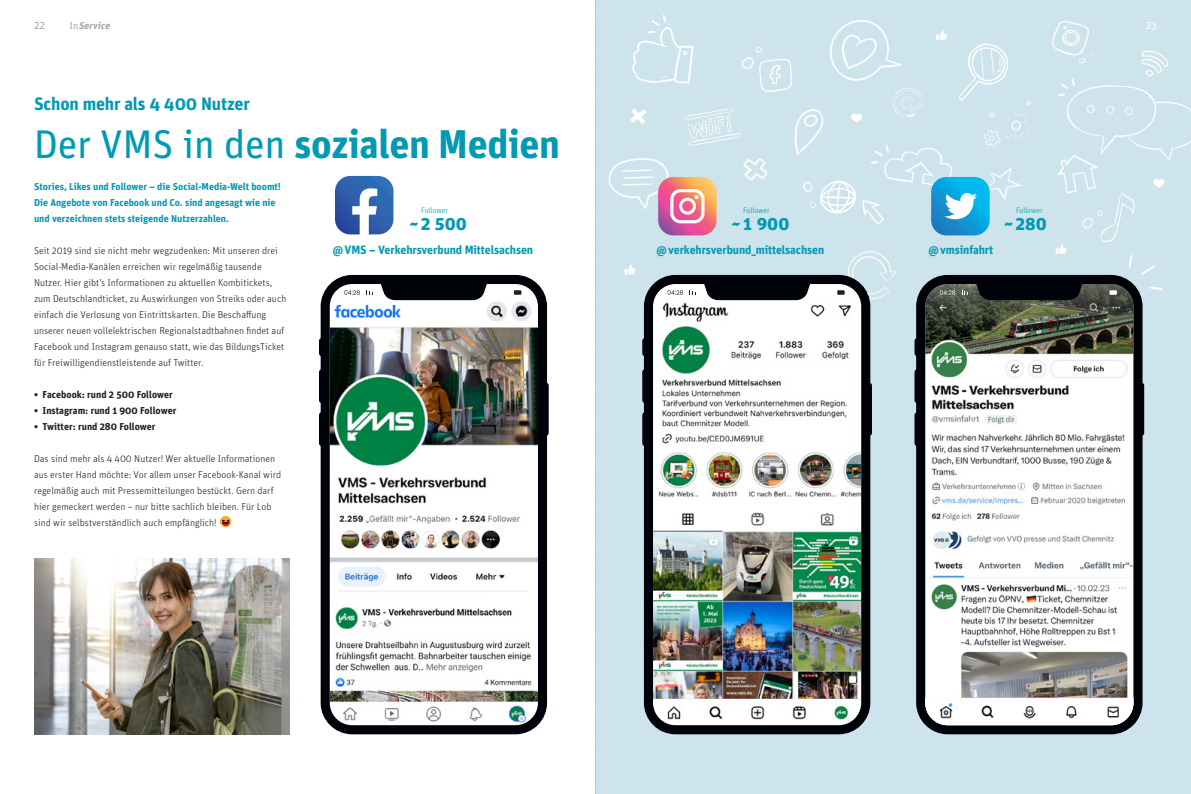
<style>
.page{position:relative;width:1191px;height:794px;background:#fff}
.page>*{position:absolute;margin:0;border:0;box-sizing:border-box;transform-origin:0 0}
.t1{font:700 40px "Unit OT";letter-spacing:-.01em;color:#029ab3}
.t2{font:700 21px "Unit OT";color:#029ab3}
.t3{font:700 18px "Unit OT";letter-spacing:-.01em;color:#029ab3}
.t4{font:700 12px "Unit OT";letter-spacing:-.01em;color:#029ab3}
.t5{font:11px "Unit OT";color:#a8a9ad}
.t6{font:11px "Unit OT";color:#fff}
.t7{font:300 10px/16px "Unit OT";color:#231f20}
.t8{font:700 10px/16px "Unit OT";color:#029ab3}
.t9{font:700 10px "Unit OT";color:#231f20}
.t10{font:italic 700 10px "Unit OT";color:#a8a9ad}
.t11{font:300 8px "Unit OT";letter-spacing:-.01em;color:#029ab3}
.s1{font-weight:400;font-style:normal}
.s2{font-weight:400}
.s3{font-size:18px}
</style>
<div class="page">
<div style="left:595px;top:0;width:596px;height:794px;background:#cee4ec"></div>
<svg style="left:1149px;top:287px;width:13px;height:3px"></svg>
<svg style="left:1051px;top:21px;width:140px;height:254px"></svg>
<svg style="left:624px;top:264px;width:11px;height:11px"></svg>
<svg style="left:335px;top:176px;width:58px;height:58px"></svg>
<svg style="left:608px;top:15px;width:422px;height:220px"></svg>
<svg style="left:219px;top:515px;width:13px;height:13px"></svg>
<div style="left:219px;top:515px;width:13px;height:13px;border:1px solid #fff;border-radius:50%"></div>
<svg style="left:222px;top:520px;width:8px;height:6px"></svg>
<img style="left:34px;top:558px;width:255px;height:176px">
<div style="left:914px;top:338px;width:10px;height:18px;background:#00020a;border-radius:3px"></div>
<div style="left:642px;top:338px;width:10px;height:18px;background:#00020a;border-radius:3px"></div>
<div style="left:319px;top:338px;width:10px;height:18px;background:#00020a;border-radius:3px"></div>
<div style="left:914px;top:369px;width:10px;height:34px;background:#00020a;border-radius:3px"></div>
<div style="left:642px;top:369px;width:10px;height:34px;background:#00020a;border-radius:3px"></div>
<div style="left:319px;top:369px;width:10px;height:34px;background:#00020a;border-radius:3px"></div>
<div style="left:914px;top:412px;width:10px;height:34px;background:#00020a;border-radius:3px"></div>
<div style="left:642px;top:412px;width:10px;height:34px;background:#00020a;border-radius:3px"></div>
<div style="left:319px;top:412px;width:10px;height:34px;background:#00020a;border-radius:3px"></div>
<div style="left:1134px;top:383px;width:10px;height:53px;background:#00020a;border-radius:3px"></div>
<div style="left:862px;top:383px;width:10px;height:53px;background:#00020a;border-radius:3px"></div>
<div style="left:539px;top:383px;width:10px;height:53px;background:#00020a;border-radius:3px"></div>
<svg style="left:916px;top:275px;width:226px;height:459px;background:#aeb0af"></svg>
<img style="left:644px;top:275px;width:226px;height:459px">
<img style="left:321px;top:275px;width:226px;height:459px">
<svg style="left:1109px;top:290px;width:8px;height:5px"></svg>
<svg style="left:939px;top:290px;width:16px;height:5px"></svg>
<svg style="left:961px;top:290px;width:7px;height:5px"></svg>
<img style="left:925px;top:697px;width:208px;height:28px">
<svg style="left:837px;top:251px;width:59px;height:52px"></svg>
<svg style="left:514px;top:290px;width:7px;height:5px"></svg>
<svg style="left:667px;top:290px;width:16px;height:5px"></svg>
<svg style="left:344px;top:290px;width:16px;height:5px"></svg>
<svg style="left:689px;top:290px;width:7px;height:5px"></svg>
<svg style="left:366px;top:290px;width:7px;height:5px"></svg>
<svg style="left:595px;top:1px;width:1px;height:793px"></svg>
<p class="t5" style="left:34px;top:18px;width:13px">22</p>
<p class="t10" style="left:69px;top:19px;width:44px"><span class="s1">I n</span> Service</p>
<p class="t6" style="left:1145px;top:18px;width:13px">23</p>
<h3 class="t3" style="left:34px;top:92px;width:217px">Schon mehr als 4 400 Nutzer</h3>
<h1 class="t1" style="left:34px;top:118px;width:527px"><span class="s2">Der VMS in den</span> sozialen Medien</h1>
<p class="t8" style="left:34px;top:178px;width:248px">Stories, Likes und Follower – die Social-Media-Welt boomt!<br>Die Angebote von Facebook und Co. sind angesagt wie nie und verzeichnen stets steigende Nutzerzahlen.</p>
<p class="t7" style="left:34px;top:243px;width:254px">Seit 2019 sind sie nicht mehr wegzudenken: Mit unseren drei Social-Media-Kanälen erreichen wir regelmäßig tausende Nutzer. Hier gibt’s Informationen zu aktuellen Kombitickets, zum Deutschlandticket, zu Auswirkungen von Streiks oder auch einfach die Verlosung von Eintrittskarten. Die Beschaffung unserer neuen vollelektrischen Regionalstadtbahnen findet auf Facebook und Instagram genauso statt, wie das BildungsTicket für Freiwilligendienstleistende auf Twitter.</p>
<p class="t9" style="left:34px;top:388px;width:140px">• Facebook: rund 2 500 Follower</p>
<p class="t9" style="left:34px;top:404px;width:144px">• Instagram: rund 1 900 Follower</p>
<p class="t9" style="left:34px;top:420px;width:123px">• Twitter: rund 280 Follower</p>
<p class="t7" style="left:34px;top:451px;width:249px">Das sind mehr als 4 400 Nutzer! Wer aktuelle Informationen aus erster Hand möchte: Vor allem unser Facebook-Kanal wird regelmäßig auch mit Pressemitteilungen bestückt. Gern darf hier gemeckert werden – nur bitte sachlich bleiben. Für Lob sind wir selbstverständlich auch empfänglich!</p>
<p class="t11" style="left:421px;top:206px;width:28px">Follower</p>
<p class="t11" style="left:743px;top:206px;width:28px">Follower</p>
<p class="t11" style="left:1016px;top:206px;width:28px">Follower</p>
<h2 class="t2" style="left:409px;top:209px;width:59px"><span class="s3">~</span>2 500</h2>
<h2 class="t2" style="left:731px;top:209px;width:60px"><span class="s3">~</span>1 900</h2>
<h2 class="t2" style="left:1004px;top:209px;width:44px"><span class="s3">~</span>280</h2>
<p class="t4" style="left:333px;top:242px;width:202px">@VMS – Verkehrsverbund Mittelsachsen</p>
<p class="t4" style="left:656px;top:242px;width:169px">@verkehrsverbund_mittelsachsen</p>
<p class="t4" style="left:928px;top:242px;width:66px">@vmsinfahrt</p>
</div>
